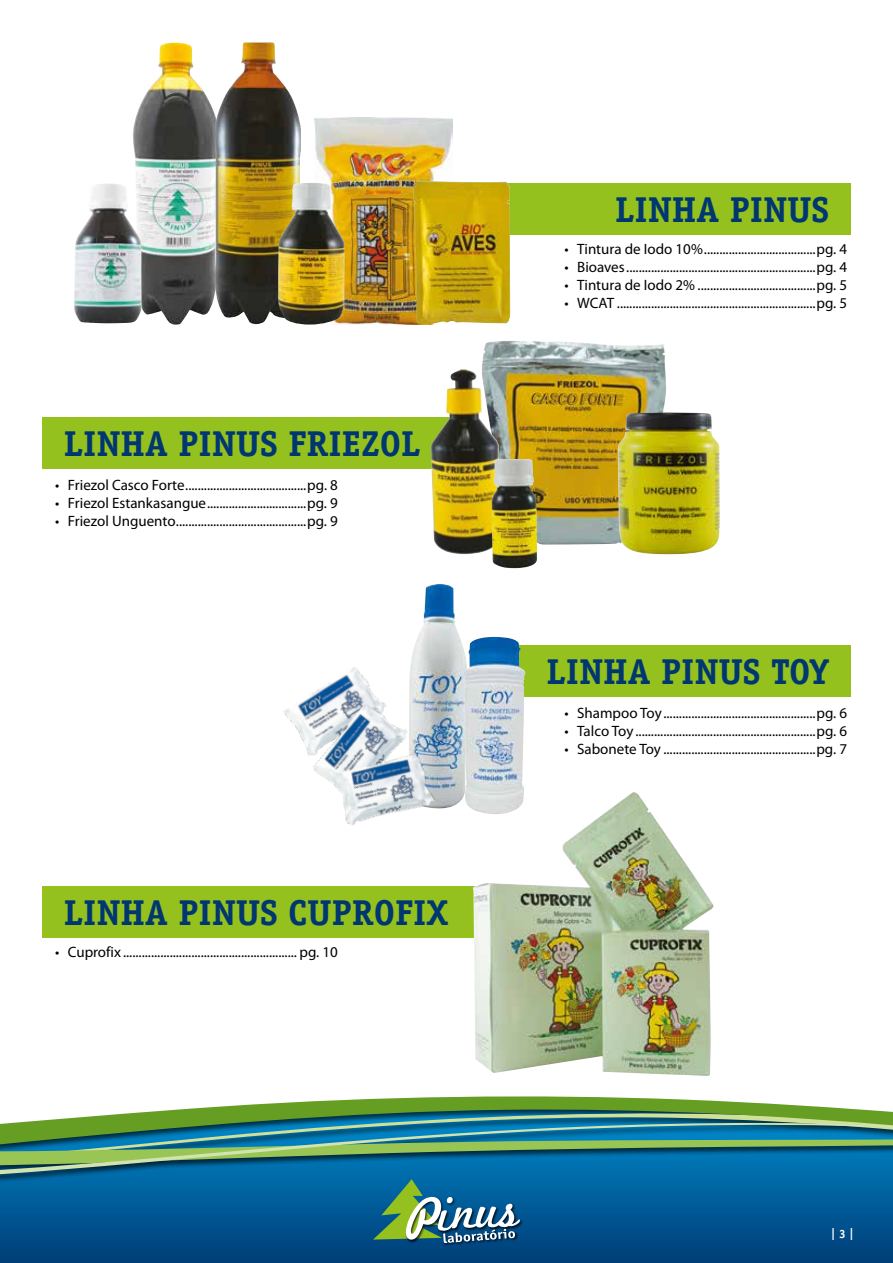
<style>
.page{position:relative;width:893px;height:1263px;background:#fff}
.page>*{position:absolute;margin:0;border:0;box-sizing:border-box;transform-origin:0 0}
.t1{font:700 36px "Officina Serif Std";color:#003770}
.t2{font:15px "Myriad Pro";color:#000}
.t3{font:700 12px "Officina Serif Std";color:#fff}
</style>
<div class="page">
<svg style="left:0;top:1193px;width:893px;height:70px;background:#004e8a"></svg>
<div style="left:0;top:1082px;width:893px;height:111px;background:#0066a4"></div>
<div style="left:0;top:1082px;width:893px;height:12px;background:#fff"></div>
<svg style="left:0;top:1094px;width:893px;height:16px;background:#bcd49f"></svg>
<svg style="left:0;top:1110px;width:893px;height:71px"></svg>
<div style="left:405px;top:1196px;width:119px;height:47px;background:#000;opacity:.75"></div>
<div style="left:443px;top:1228px;width:75px;height:19px;background:#000;opacity:.75"></div>
<svg style="left:373px;top:1179px;width:148px;height:64px"></svg>
<div style="left:495px;top:184px;width:355px;height:51px;background:#95c11f"></div>
<div style="left:43px;top:417px;width:430px;height:51px;background:#95c11f"></div>
<div style="left:43px;top:887px;width:442px;height:51px;background:#95c11f"></div>
<div style="left:494px;top:645px;width:356px;height:51px;background:#95c11f"></div>
<img style="left:133px;top:43px;width:82px;height:282px">
<img style="left:215px;top:43px;width:86px;height:282px">
<img style="left:315px;top:118px;width:138px;height:206px">
<img style="left:413px;top:181px;width:97px;height:144px">
<img style="left:482px;top:341px;width:184px;height:203px">
<img style="left:74px;top:183px;width:68px;height:140px">
<img style="left:278px;top:183px;width:66px;height:142px">
<img style="left:618px;top:412px;width:102px;height:142px">
<img style="left:431px;top:369px;width:69px;height:186px">
<img style="left:491px;top:459px;width:46px;height:109px">
<img style="left:411px;top:584px;width:52px;height:224px">
<img style="left:463px;top:637px;width:62px;height:172px">
<img style="left:283px;top:661px;width:163px;height:164px">
<img style="left:473px;top:792px;width:241px;height:284px">
<h1 class="t1" style="left:64px;top:421px;width:358px">LINHA PINUS FRIEZOL</h1>
<p class="t2" style="left:55px;top:475px;width:284px">• Friezol Casco Forte.......................................pg. 8</p>
<p class="t2" style="left:55px;top:493px;width:284px">• Friezol Estankasangue................................pg. 9</p>
<p class="t2" style="left:55px;top:511px;width:284px">• Friezol Unguento..........................................pg. 9</p>
<h1 class="t1" style="left:64px;top:890px;width:386px">LINHA PINUS CUPROFIX</h1>
<p class="t2" style="left:55px;top:943px;width:284px">• Cuprofix ........................................................ pg. 10</p>
<h1 class="t1" style="left:615px;top:187px;width:216px">LINHA PINUS</h1>
<p class="t2" style="left:564px;top:239px;width:284px">• Tintura de Iodo 10%....................................pg. 4</p>
<p class="t2" style="left:564px;top:257px;width:284px">• Bioaves.............................................................pg. 4</p>
<p class="t2" style="left:564px;top:275px;width:284px">• Tintura de Iodo 2% ......................................pg. 5</p>
<p class="t2" style="left:564px;top:293px;width:284px">• WCAT ................................................................pg. 5</p>
<h1 class="t1" style="left:546px;top:649px;width:284px">LINHA PINUS TOY</h1>
<p class="t2" style="left:564px;top:703px;width:284px">• Shampoo Toy.................................................pg. 6</p>
<p class="t2" style="left:564px;top:721px;width:284px">• Talco Toy ..........................................................pg. 6</p>
<p class="t2" style="left:564px;top:739px;width:284px">• Sabonete Toy .................................................pg. 7</p>
<p class="t3" style="left:831px;top:1225px;width:25px">| 3 |</p>
</div>
